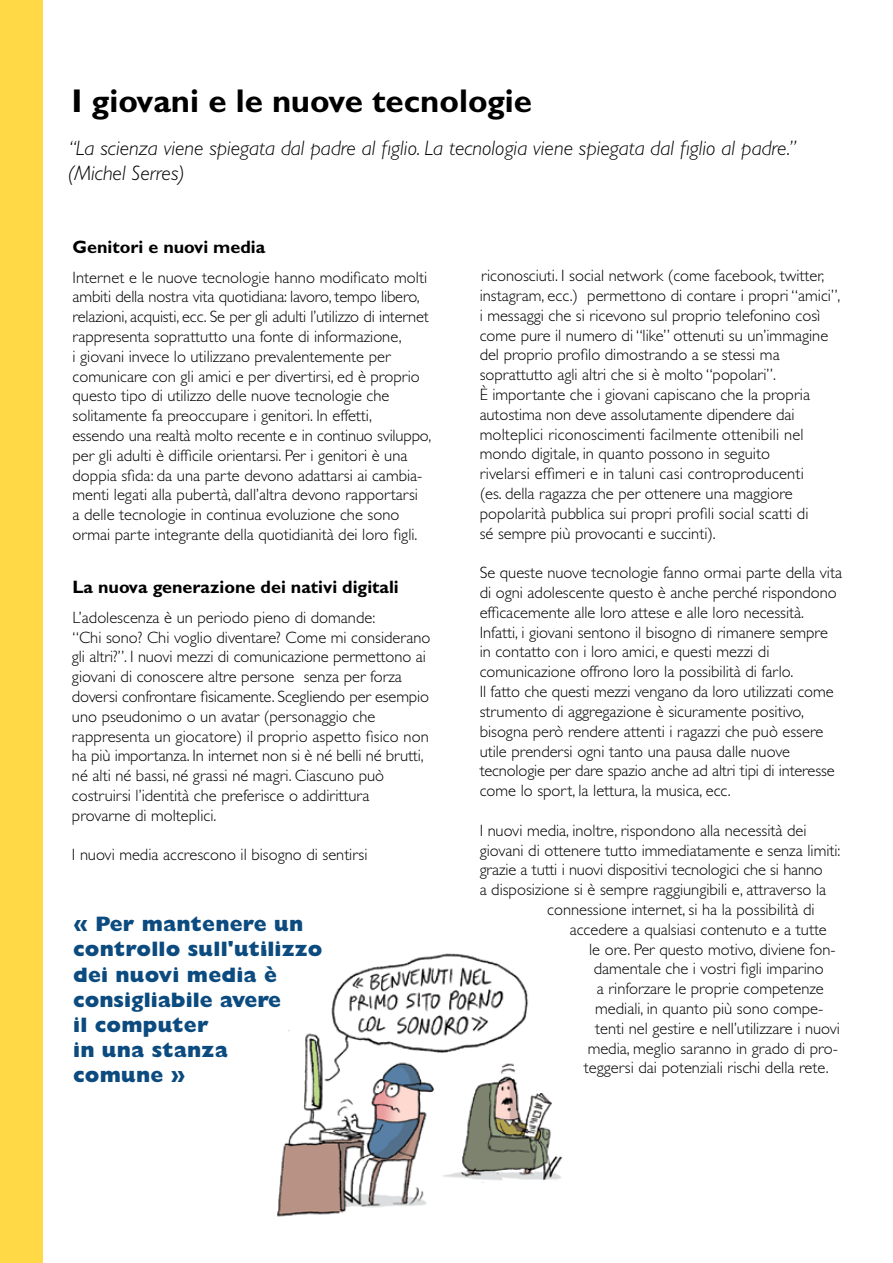
<style>
.page{position:relative;width:893px;height:1263px;background:#fff}
.page>*{position:absolute;margin:0;border:0;box-sizing:border-box;transform-origin:0 0}
.t1{font:700 33px "Gill Sans";color:#000}
.t2{font:800 21px/25.2px "Gill Sans";letter-spacing:.01em;color:#0c4b7f}
.t3{font:italic 300 21px/25.2px "Gill Sans";color:#000}
.t4{font:700 18px "Gill Sans";color:#000}
.t5{font:300 16.5px/19.8px "Gill Sans";color:#000}
</style>
<div class="page">
<div style="left:0;top:0;width:42px;height:1263px;background:#ffd946"></div>
<img style="left:277px;top:953px;width:286px;height:264px">
<h1 class="t1" style="left:71px;top:81px;width:462px">I giovani e le nuove tecnologie</h1>
<p class="t3" style="left:68px;top:135px;width:730px">“La scienza viene spiegata dal padre al figlio. La tecnologia viene spiegata dal figlio al padre.” (Michel Serres)</p>
<p class="t4" style="left:73px;top:236px;width:194px">Genitori e nuovi media</p>
<p class="t5" style="left:73px;top:267px;width:360px">Internet e le nuove tecnologie hanno modificato molti ambiti della nostra vita quotidiana: lavoro, tempo libero, relazioni, acquisti, ecc. Se per gli adulti l’utilizzo di internet rappresenta soprattutto una fonte di informazione,<br>i giovani invece lo utilizzano prevalentemente per comunicare con gli amici e per divertirsi, ed è proprio questo tipo di utilizzo delle nuove tecnologie che solitamente fa preoccupare i genitori. In effetti,<br>essendo una realtà molto recente e in continuo sviluppo, per gli adulti è difficile orientarsi. Per i genitori è una doppia sfida: da una parte devono adattarsi ai cambia&shy;menti legati alla pubertà, dall’altra devono rapportarsi<br>a delle tecnologie in continua evoluzione che sono ormai parte integrante della quotidianità dei loro figli.</p>
<p class="t4" style="left:73px;top:576px;width:328px">La nuova generazione dei nativi digitali</p>
<p class="t5" style="left:72px;top:607px;width:360px">L’adolescenza è un periodo pieno di domande:<br>“Chi sono? Chi voglio diventare? Come mi considerano gli altri?”. I nuovi mezzi di comunicazione permettono ai giovani di conoscere altre persone senza per forza doversi confrontare fisicamente. Scegliendo per esempio uno pseudonimo o un avatar (personaggio che rappresenta un giocatore) il proprio aspetto fisico non ha più importanza. In internet non si è né belli né brutti, né alti né bassi, né grassi né magri. Ciascuno può costruirsi l’identità che preferisce o addirittura provarne di molteplici.</p>
<p class="t5" style="left:72px;top:845px;width:297px">I nuovi media accrescono il bisogno di sentirsi</p>
<p class="t2" style="left:73px;top:911px;width:251px">« Per mantenere un controllo sull'utilizzo dei nuovi media è consigliabile avere<br>il computer<br>in una stanza comune »</p>
<p class="t5" style="left:480px;top:266px;width:362px">riconosciuti. I social network (come facebook, twitter, instagram, ecc.) permettono di contare i propri “amici”, i messaggi che si ricevono sul proprio telefonino così come pure il numero di “like” ottenuti su un’immagine del proprio profilo dimostrando a se stessi ma soprattutto agli altri che si è molto “popolari”.<br>È importante che i giovani capiscano che la propria autostima non deve assolutamente dipendere dai molteplici riconoscimenti facilmente ottenibili nel mondo digitale, in quanto possono in seguito<br>rivelarsi effimeri e in taluni casi controproducenti<br>(es. della ragazza che per ottenere una maggiore popolarità pubblica sui propri profili social scatti di<br>sé sempre più provocanti e succinti).</p>
<p class="t5" style="left:480px;top:563px;width:364px">Se queste nuove tecnologie fanno ormai parte della vita di ogni adolescente questo è anche perché rispondono efficacemente alle loro attese e alle loro necessità.<br>Infatti, i giovani sentono il bisogno di rimanere sempre in contatto con i loro amici, e questi mezzi di comunicazione offrono loro la possibilità di farlo.<br>Il fatto che questi mezzi vengano da loro utilizzati come strumento di aggregazione è sicuramente positivo, bisogna però rendere attenti i ragazzi che può essere utile prendersi ogni tanto una pausa dalle nuove tecnologie per dare spazio anche ad altri tipi di interesse come lo sport, la lettura, la musica, ecc.</p>
<p class="t5" style="left:480px;top:820px;width:328px">I nuovi media, inoltre, rispondono alla necessità dei</p>
<p class="t5" style="left:480px;top:840px;width:362px">giovani di ottenere tutto immediatamente e senza limiti:</p>
<p class="t5" style="left:480px;top:860px;width:345px">grazie a tutti i nuovi dispositivi tecnologici che si hanno</p>
<p class="t5" style="left:480px;top:880px;width:348px">a disposizione si è sempre raggiungibili e, attraverso la</p>
<p class="t5" style="left:547px;top:899px;width:269px">connessione internet, si ha la possibilità di</p>
<p class="t5" style="left:570px;top:919px;width:259px">accedere a qualsiasi contenuto e a tutte</p>
<p class="t5" style="left:589px;top:939px;width:248px">le ore. Per questo motivo, diviene fon-</p>
<p class="t5" style="left:594px;top:959px;width:232px">damentale che i vostri figli imparino</p>
<p class="t5" style="left:597px;top:979px;width:228px">a rinforzare le proprie competenze</p>
<p class="t5" style="left:595px;top:998px;width:230px">mediali, in quanto più sono compe-</p>
<p class="t5" style="left:595px;top:1018px;width:246px">tenti nel gestire e nell’utilizzare i nuovi</p>
<p class="t5" style="left:588px;top:1038px;width:252px">media, meglio saranno in grado di pro-</p>
<p class="t5" style="left:584px;top:1058px;width:246px">teggersi dai potenziali rischi della rete.</p>
</div>
